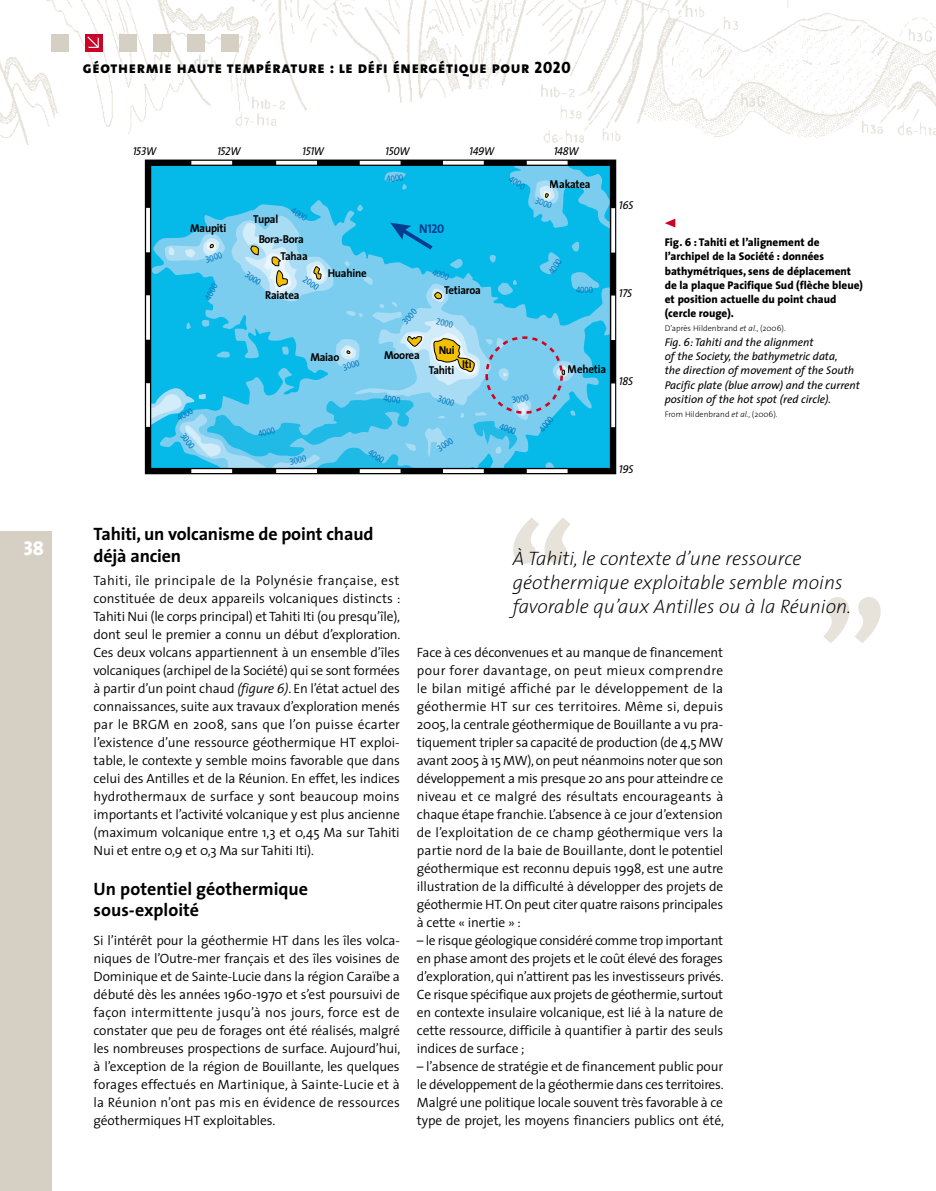
<style>
.page{position:relative;width:936px;height:1191px;background:#fff}
.page>*{position:absolute;margin:0;border:0;box-sizing:border-box;transform-origin:0 0}
.t1{font:19.95px "The Sans Extra Bold Caps";color:#fff}
.t2{font:italic 200 19.5px/24px "The Sans";color:#000}
.t3{font:700 18px/21.6px "The Sans";letter-spacing:-.01em;color:#000}
.t4{font:16.5px "The Sans Extra Bold Caps";letter-spacing:.04em;color:#000;scale:.95 1}
.t5{font:300 13.5px/18px "The Sans";letter-spacing:-.01em;color:#000;text-align:justify}
.t6{font:12.75px "The Sans Bold Caps";color:#003c8f;scale:.95 1}
.t7{font:700 11.55px/16.6px "The Sans";letter-spacing:-.02em;color:#000;scale:.95 1}
.t8{font:italic 11.55px "The Sans Caps";letter-spacing:-.02em;color:#000;scale:.95 1}
.t9{font:800 11.25px/14.2px "The Sans";color:#000}
.t10{font:italic 11.25px/14.2px "The Sans";color:#000}
.t11{font:condensed 9px "Frutiger";color:#0077be}
.t12{font:condensed 8.85px "Frutiger";color:#0077be}
.t13{font:300 8.25px "The Sans";color:#000}
.s1{font-style:italic}
</style>
<div class="page">
<img style="left:0;top:0;width:935px;height:145px">
<img style="left:935px;top:27px;width:1px;height:108px">
<div style="left:0;top:531px;width:51px;height:660px;background:#d6cfc4"></div>
<svg style="left:145px;top:159px;width:471px;height:315px;background:#1a1a1a"></svg>
<hr style="left:191px;top:469px;width:41px;height:4px;background:#fff">
<hr style="left:276px;top:469px;width:41px;height:4px;background:#fff">
<hr style="left:360px;top:469px;width:40px;height:4px;background:#fff">
<hr style="left:443px;top:469px;width:41px;height:4px;background:#fff">
<hr style="left:526px;top:469px;width:41px;height:4px;background:#fff">
<hr style="left:146px;top:383px;width:4px;height:44px;background:#dedede">
<hr style="left:146px;top:295px;width:4px;height:45px;background:#dedede">
<hr style="left:146px;top:208px;width:4px;height:44px;background:#dedede">
<hr style="left:611px;top:383px;width:4px;height:44px;background:#fff">
<hr style="left:611px;top:295px;width:4px;height:45px;background:#fff">
<hr style="left:611px;top:208px;width:4px;height:45px;background:#fff">
<svg style="left:147px;top:161px;width:465px;height:311px;background:#4cbfe3"></svg>
<svg style="left:665px;top:219px;width:10px;height:8px"></svg>
<div style="left:119px;top:34px;width:17px;height:17px;background:#d6cfc4"></div>
<div style="left:51px;top:34px;width:17px;height:17px;background:#d6cfc4"></div>
<svg style="left:83px;top:32px;width:21px;height:21px"></svg>
<div style="left:153px;top:34px;width:17px;height:17px;background:#d6cfc4"></div>
<div style="left:187px;top:34px;width:17px;height:17px;background:#d6cfc4"></div>
<div style="left:221px;top:34px;width:17px;height:17px;background:#d6cfc4"></div>
<svg style="left:823px;top:597px;width:58px;height:46px"></svg>
<svg style="left:513px;top:518px;width:57px;height:45px"></svg>
<h1 class="t1" style="left:24px;top:531px;width:22px">38</h1>
<p class="t4" style="left:83px;top:54px;width:515px">géothermie haute température : le défi énergétique pour 2020</p>
<p class="t8" style="left:133px;top:142px;width:26px">153W</p>
<p class="t8" style="left:217px;top:142px;width:26px">152W</p>
<p class="t8" style="left:302px;top:142px;width:25px">151W</p>
<p class="t8" style="left:385px;top:142px;width:27px">150W</p>
<p class="t8" style="left:469px;top:142px;width:28px">149W</p>
<p class="t8" style="left:553px;top:142px;width:28px">148W</p>
<p class="t11" style="left:386px;top:174px;width:19px;rotate:-7deg">4000</p>
<p class="t11" style="left:512px;top:174px;width:19px;rotate:31deg">4000</p>
<p class="t7" style="left:550px;top:175px;width:44px">Makatea</p>
<p class="t7" style="left:190px;top:219px;width:40px">Maupiti</p>
<p class="t12" style="left:204px;top:255px;width:19px;rotate:-16deg">3000</p>
<p class="t11" style="left:203px;top:297px;width:19px;rotate:-63deg">4000</p>
<p class="t7" style="left:253px;top:211px;width:28px">Tupal</p>
<p class="t12" style="left:294px;top:205px;width:19px;rotate:31deg">4000</p>
<p class="t7" style="left:280px;top:231px;width:30px;text-indent:-22px">Bora-Bora<br>Tahaa</p>
<p class="t12" style="left:249px;top:269px;width:19px;rotate:34deg">3000</p>
<p class="t11" style="left:307px;top:274px;width:19px;rotate:35deg">2000</p>
<p class="t7" style="left:265px;top:286px;width:38px">Raiatea</p>
<p class="t7" style="left:327px;top:264px;width:43px">Huahine</p>
<p class="t6" style="left:419px;top:218px;width:28px">N120</p>
<p class="t12" style="left:434px;top:267px;width:19px;rotate:19deg">4000</p>
<p class="t7" style="left:444px;top:282px;width:40px">Tetiaroa</p>
<p class="t12" style="left:537px;top:195px;width:19px;rotate:20deg">3000</p>
<p class="t11" style="left:546px;top:271px;width:19px;rotate:-59deg">4000</p>
<p class="t12" style="left:576px;top:284px;width:19px">4000</p>
<p class="t8" style="left:619px;top:195px;width:17px">16S</p>
<p class="t8" style="left:619px;top:283px;width:15px">17S</p>
<p class="t11" style="left:400px;top:319px;width:19px;rotate:-47deg">3000</p>
<p class="t11" style="left:437px;top:316px;width:19px;rotate:12deg">2000</p>
<p class="t7" style="left:310px;top:348px;width:32px">Maiao</p>
<p class="t11" style="left:341px;top:363px;width:19px;rotate:-19deg">3000</p>
<p class="t7" style="left:384px;top:346px;width:39px">Moorea</p>
<p class="t7" style="left:438px;top:341px;width:19px">Nui</p>
<p class="t7" style="left:428px;top:361px;width:28px">Tahiti</p>
<p class="t7" style="left:462px;top:356px;width:11px">Iti</p>
<p class="t7" style="left:567px;top:361px;width:42px">Mehetia</p>
<p class="t8" style="left:619px;top:371px;width:16px">18S</p>
<p class="t12" style="left:175px;top:414px;width:19px;rotate:-31deg">4000</p>
<p class="t11" style="left:186px;top:431px;width:19px;rotate:52deg">3000</p>
<p class="t11" style="left:257px;top:429px;width:19px;rotate:-13deg">4000</p>
<p class="t12" style="left:288px;top:457px;width:19px;rotate:-13deg">3000</p>
<p class="t12" style="left:384px;top:393px;width:19px;rotate:6deg">4000</p>
<p class="t12" style="left:371px;top:447px;width:19px;rotate:32deg">4000</p>
<p class="t12" style="left:439px;top:393px;width:19px;rotate:17deg">3000</p>
<p class="t11" style="left:435px;top:445px;width:19px;rotate:-33deg">3000</p>
<p class="t11" style="left:511px;top:395px;width:19px;rotate:-13deg">3000</p>
<p class="t12" style="left:501px;top:421px;width:19px;rotate:20deg">4000</p>
<p class="t11" style="left:537px;top:427px;width:19px;rotate:-51deg">4000</p>
<p class="t8" style="left:619px;top:459px;width:17px">19S</p>
<p class="t9" style="left:664px;top:235px;width:200px">Fig. 6 : Tahiti et l’alignement de l’archipel de la Société : données bathymétriques, sens de déplacement de la plaque Pacifique Sud (flèche bleue) et position actuelle du point chaud (cercle rouge).</p>
<p class="t13" style="left:664px;top:322px;width:122px">D’après Hildenbrand <span class="s1">et al</span>., (2006).</p>
<p class="t10" style="left:664px;top:334px;width:197px">Fig. 6: Tahiti and the alignment<br>of the Society, the bathymetric data,<br>the direction of movement of the South Pacific plate (blue arrow) and the current position of the hot spot (red circle).</p>
<p class="t13" style="left:664px;top:407px;width:114px">From Hildenbrand <span class="s1">et al.</span>, (2006).</p>
<h3 class="t3" style="left:94px;top:523px;width:281px">Tahiti, un volcanisme de point chaud déjà ancien</h3>
<p class="t5" style="left:94px;top:571px;width:308px">Tahiti, île principale de la Polynésie française, est constituée de deux appareils volcaniques distincts :<br>Tahiti Nui (le corps principal) et Tahiti Iti (ou presqu’île), dont seul le premier a connu un début d’exploration.<br>Ces deux volcans appartiennent à un ensemble d’îles volcaniques (archipel de la Société) qui se sont formées à partir d’un point chaud <span class="s1">(figure 6)</span>. En l’état actuel des connaissances, suite aux travaux d’exploration menés par le BRGM en 2008, sans que l’on puisse écarter l’existence d’une ressource géothermique HT exploi&shy;table, le contexte y semble moins favorable que dans celui des Antilles et de la Réunion. En effet, les indices hydrothermaux de surface y sont beaucoup moins importants et l’activité volcanique y est plus ancienne (maximum volcanique entre 1,3 et 0,45 Ma sur Tahiti Nui et entre 0,9 et 0,3 Ma sur Tahiti Iti).</p>
<h3 class="t3" style="left:94px;top:877px;width:216px">Un potentiel géothermique sous-exploité</h3>
<p class="t5" style="left:94px;top:931px;width:308px">Si l’intérêt pour la géothermie HT dans les îles volca&shy;niques de l’Outre-mer français et des îles voisines de Dominique et de Sainte-Lucie dans la région Caraïbe a débuté dès les années 1960-1970 et s’est poursuivi de façon intermittente jusqu’à nos jours, force est de constater que peu de forages ont été réalisés, malgré les nombreuses prospections de surface. Aujourd’hui, à l’exception de la région de Bouillante, les quelques forages effectués en Martinique, à Sainte-Lucie et à la Réunion n’ont pas mis en évidence de ressources géothermiques HT exploitables.</p>
<h2 class="t2" style="left:512px;top:546px;width:340px">À Tahiti, le contexte d’une ressource géothermique exploitable semble moins favorable qu’aux Antilles ou à la Réunion.</h2>
<p class="t5" style="left:417px;top:643px;width:308px">Face à ces déconvenues et au manque de financement pour forer davantage, on peut mieux comprendre le bilan mitigé affiché par le développement de la géothermie HT sur ces territoires. Même si, depuis 2005, la centrale géothermique de Bouillante a vu pra&shy;tiquement tripler sa capacité de production (de 4,5 MW avant 2005 à 15 MW), on peut néanmoins noter que son développement a mis presque 20 ans pour atteindre ce niveau et ce malgré des résultats encourageants à chaque étape franchie. L’absence à ce jour d’extension de l’exploitation de ce champ géothermique vers la partie nord de la baie de Bouillante, dont le potentiel géothermique est reconnu depuis 1998, est une autre illustration de la difficulté à développer des projets de géothermie HT. On peut citer quatre raisons principales à cette « inertie » :</p>
<p class="t5" style="left:417px;top:931px;width:308px">– le risque géologique considéré comme trop important en phase amont des projets et le coût élevé des forages d’exploration, qui n’attirent pas les investisseurs privés.<br>Ce risque spécifique aux projets de géothermie, surtout en contexte insulaire volcanique, est lié à la nature de cette ressource, difficile à quantifier à partir des seuls indices de surface ;</p>
<p class="t5" style="left:417px;top:1056px;width:308px">– l’absence de stratégie et de financement public pour le développement de la géothermie dans ces territoires.<br>Malgré une politique locale souvent très favorable à ce type de projet, les moyens financiers publics ont été,</p>
</div>
